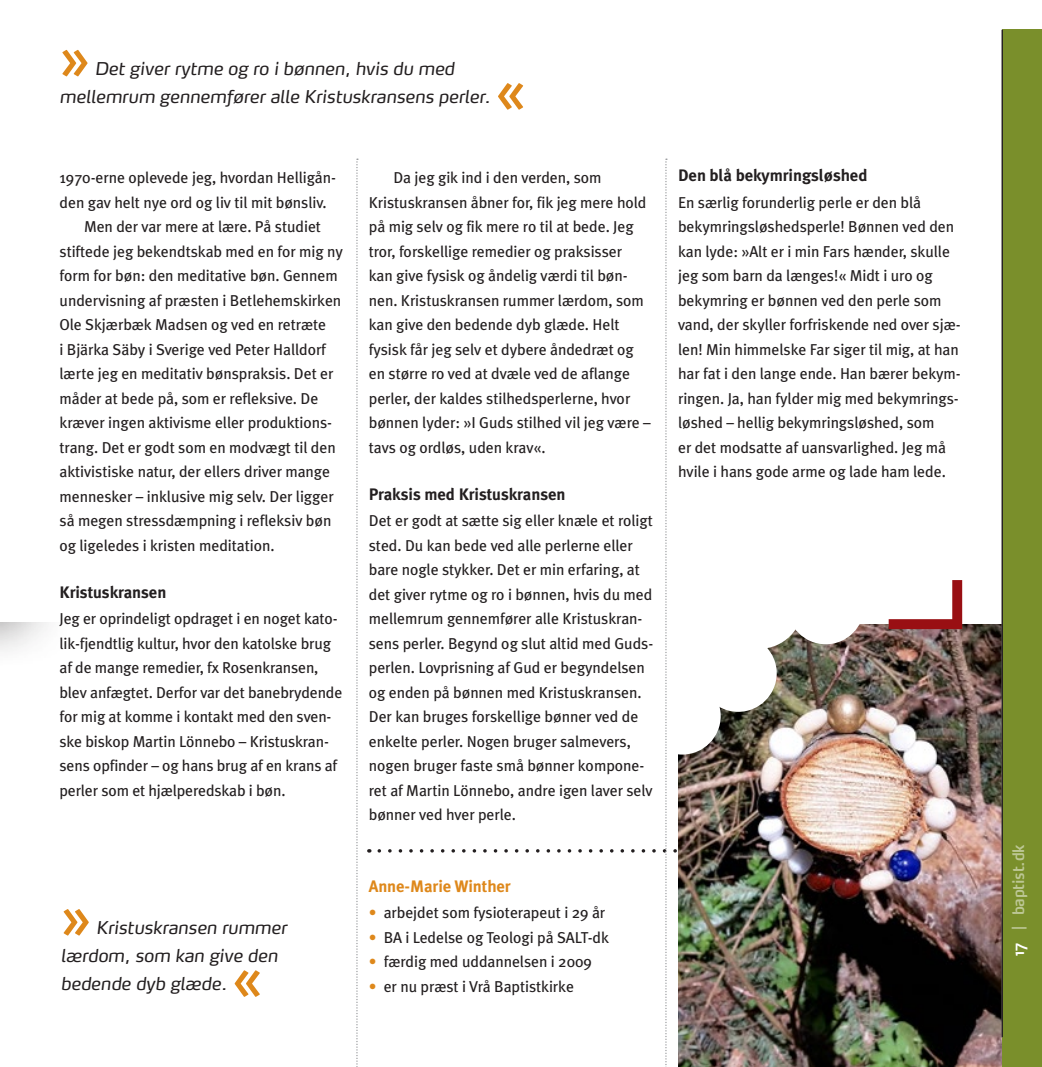
<style>
.page{position:relative;width:1042px;height:1067px;background:#fff}
.page>*{position:absolute;margin:0;border:0;box-sizing:border-box;transform-origin:0 0}
.Citat{font:600 52.5px "Max OT";color:#de881b}
.Citat-2{font:italic 17.5px/28px "Max OT";letter-spacing:-.005em;color:#231f20;text-align:center}
.Mellemrubrik_9_14{font:700 16.62px "Meta Plus";letter-spacing:-.005em;color:#231f20}
.Mellemrubrik_9_14-2{font:700 16.62px "Meta Plus";letter-spacing:-.005em;color:#de881b}
.Brødtxt_9_14{font:15.75px/24.5px "Meta Plus";letter-spacing:-.005em;color:#231f20}
.Skribent_fakta{font:15.75px "Meta Plus";letter-spacing:-.005em;color:#231f20}
.Manchet{font:600 15.75px "Max OT";letter-spacing:-.02em;color:#fff;scale:.93 1}
.s1{color:#de881b}
</style>
<div class="page">
<div style="left:0;top:487px;width:76px;height:182px;background:#231f20;opacity:.75"></div>
<div style="left:0;top:413px;width:146px;height:209px;background:#fff"></div>
<img style="left:801px;top:624px;width:201px;height:443px">
<div style="left:787px;top:567px;width:77px;height:77px;background:#fff;border-radius:50%"></div>
<svg style="left:356px;top:159px;width:2px;height:908px"></svg>
<svg style="left:379px;top:159px;width:422px;height:908px"></svg>
<div style="left:1002px;top:30px;width:40px;height:1037px;background:#7a8f2b"></div>
<hr style="left:1001px;top:30px;width:2px;height:1007px;background:#231f20">
<svg style="left:888px;top:580px;width:74px;height:49px"></svg>
<p class="Citat" style="left:60px;top:25px;width:32px">»</p>
<p class="Citat-2" style="left:60px;top:54px;width:432px">Det giver rytme og ro i bønnen, hvis du med mellemrum gennemfører alle Kristuskransens perler.</p>
<p class="Citat" style="left:495px;top:58px;width:32px">«</p>
<p class="Brødtxt_9_14" style="left:60px;top:165px;width:278px">1970-erne oplevede jeg, hvordan Helligån&shy;den gav helt nye ord og liv til mit bønsliv.</p>
<p class="Brødtxt_9_14" style="left:60px;top:214px;width:285px;text-indent:25px">Men der var mere at lære. På studiet stiftede jeg bekendtskab med en for mig ny form for bøn: den meditative bøn. Gennem undervisning af præsten i Betlehemskirken Ole Skjærbæk Madsen og ved en retræte<br>i Bjärka Säby i Sverige ved Peter Halldorf lærte jeg en meditativ bønspraksis. Det er måder at bede på, som er refleksive. De kræver ingen aktivisme eller produktions&shy;trang. Det er godt som en modvægt til den aktivistiske natur, der ellers driver mange mennesker – inklusive mig selv. Der ligger så megen stressdæmpning i refleksiv bøn og ligeledes i kristen meditation.</p>
<p class="Mellemrubrik_9_14" style="left:60px;top:582px;width:108px">Kristuskransen</p>
<p class="Brødtxt_9_14" style="left:60px;top:606px;width:284px">Jeg er oprindeligt opdraget i en noget kato&shy;lik-fjendtlig kultur, hvor den katolske brug af de mange remedier, fx Rosenkransen, blev anfægtet. Derfor var det banebrydende for mig at komme i kontakt med den sven&shy;ske biskop Martin Lönnebo – Kristuskran&shy;sens opfinder – og hans brug af en krans af perler som et hjælperedskab i bøn.</p>
<p class="Citat" style="left:61px;top:884px;width:32px">»</p>
<p class="Citat-2" style="left:61px;top:913px;width:228px;text-align:left;text-indent:35px">Kristuskransen rummer lærdom, som kan give den bedende dyb glæde.</p>
<p class="Citat" style="left:232px;top:945px;width:32px">«</p>
<p class="Brødtxt_9_14" style="left:369px;top:165px;width:283px;text-indent:25px">Da jeg gik ind i den verden, som Kristuskransen åbner for, fik jeg mere hold på mig selv og fik mere ro til at bede. Jeg tror, forskellige remedier og praksisser<br>kan give fysisk og åndelig værdi til bøn&shy;nen. Kristuskransen rummer lærdom, som kan give den bedende dyb glæde. Helt fysisk får jeg selv et dybere åndedræt og en større ro ved at dvæle ved de aflange perler, der kaldes stilhedsperlerne, hvor bønnen lyder: »I Guds stilhed vil jeg være – tavs og ordløs, uden krav«.</p>
<p class="Mellemrubrik_9_14" style="left:369px;top:484px;width:198px">Praksis med Kristuskransen</p>
<p class="Brødtxt_9_14" style="left:369px;top:508px;width:286px">Det er godt at sætte sig eller knæle et roligt sted. Du kan bede ved alle perlerne eller bare nogle stykker. Det er min erfaring, at det giver rytme og ro i bønnen, hvis du med mellemrum gennemfører alle Kristuskran&shy;sens perler. Begynd og slut altid med Guds&shy;perlen. Lovprisning af Gud er begyndelsen og enden på bønnen med Kristuskransen.<br>Der kan bruges forskellige bønner ved de enkelte perler. Nogen bruger salmevers, nogen bruger faste små bønner kompone&shy;ret af Martin Lönnebo, andre igen laver selv bønner ved hver perle.</p>
<p class="Mellemrubrik_9_14-2" style="left:369px;top:876px;width:143px">Anne-Marie Winther</p>
<p class="Skribent_fakta" style="left:369px;top:903px;width:238px"><span class="s1">•</span> arbejdet som fysioterapeut i 29 år</p>
<p class="Skribent_fakta" style="left:369px;top:928px;width:242px"><span class="s1">•</span> BA i Ledelse og Teologi på SALT-dk</p>
<p class="Skribent_fakta" style="left:369px;top:952px;width:225px"><span class="s1">•</span> færdig med uddannelsen i 2009</p>
<p class="Skribent_fakta" style="left:369px;top:977px;width:207px"><span class="s1">•</span> er nu præst i Vrå Baptistkirke</p>
<p class="Mellemrubrik_9_14" style="left:678px;top:166px;width:191px">Den blå bekymringsløshed</p>
<p class="Brødtxt_9_14" style="left:678px;top:190px;width:284px">En særlig forunderlig perle er den blå bekymringsløshedsperle! Bønnen ved den kan lyde: »Alt er i min Fars hænder, skulle jeg som barn da længes!« Midt i uro og bekymring er bønnen ved den perle som vand, der skyller forfriskende ned over sjæ&shy;len! Min himmelske Far siger til mig, at han har fat i den lange ende. Han bærer bekym&shy;ringen. Ja, han fylder mig med bekymrings&shy;løshed – hellig bekymringsløshed, som<br>er det modsatte af uansvarlighed. Jeg må hvile i hans gode arme og lade ham lede.</p>
<p class="Manchet" style="left:1008px;top:930px;width:94px;rotate:-90deg">| baptist.dk</p>
<p class="Manchet" style="left:1008px;top:956px;width:16px;rotate:-90deg">17</p>
</div>
